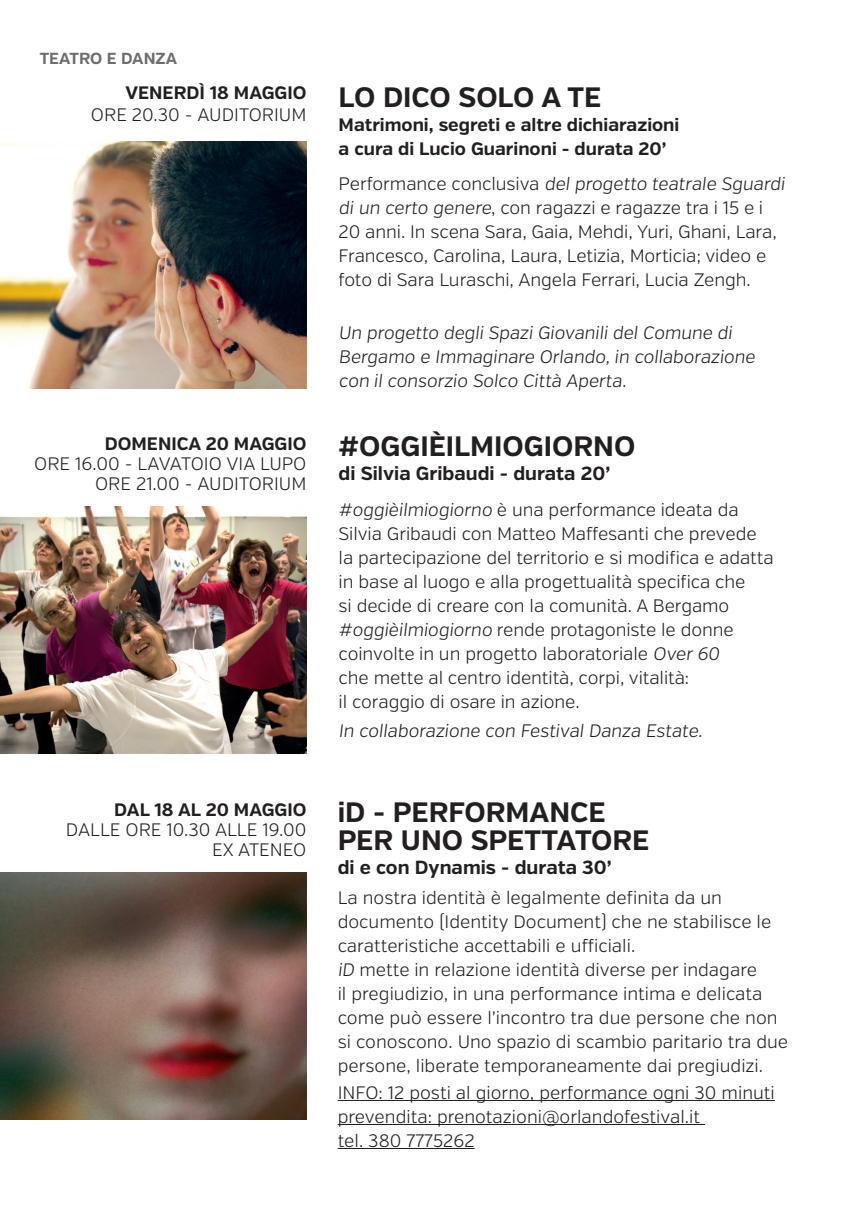
<style>
.page{position:relative;width:857px;height:1208px;background:#fff}
.page>*{position:absolute;margin:0;border:0;box-sizing:border-box;transform-origin:0 0}
.t1{font:700 28px/28px "Verb";color:#231f20}
.t2{font:700 19px "Verb";color:#231f20}
.t3{font:300 18px/24px "Verb";letter-spacing:-.005em;color:#231f20}
.t4{font:700 18px/24px "Verb";color:#231f20}
.t5{font:700 16px "Verb";color:#6c6d70}
</style>
<div class="page">
<img style="left:0;top:142px;width:306px;height:246px">
<img style="left:0;top:506px;width:306px;height:247px">
<img style="left:0;top:872px;width:306px;height:247px">
<hr style="left:337px;top:1100px;width:437px;height:1px;background:#231f20">
<hr style="left:337px;top:1124px;width:367px;height:1px;background:#231f20">
<hr style="left:337px;top:1148px;width:137px;height:1px;background:#231f20">
<p class="t5" style="left:40px;top:49px;width:139px">TEATRO E DANZA</p>
<p class="t4" style="left:125px;top:81px;width:182px">VENERDÌ 18 MAGGIO</p>
<p class="t3" style="left:91px;top:102px;width:217px">ORE 20.30 - AUDITORIUM</p>
<h1 class="t1" style="left:338px;top:83px;width:264px">LO DICO SOLO A TE</h1>
<p class="t4" style="left:338px;top:113px;width:342px">Matrimoni, segreti e altre dichiarazioni a cura di Lucio Guarinoni - durata 20’</p>
<p class="t3" style="left:338px;top:172px;width:450px">Performance conclusiva del progetto teatrale Sguardi di un certo genere, con ragazzi e ragazze tra i 15 e i 20 anni. In scena Sara, Gaia, Mehdi, Yuri, Ghani, Lara, Francesco, Carolina, Laura, Letizia, Morticia; video e foto di Sara Luraschi, Angela Ferrari, Lucia Zengh.</p>
<p class="t3" style="left:338px;top:321px;width:420px">Un progetto degli Spazi Giovanili del Comune di<br>Bergamo e Immaginare Orlando, in collaborazione con il consorzio Solco Città Aperta.</p>
<p class="t4" style="left:105px;top:432px;width:203px">DOMENICA 20 MAGGIO</p>
<p class="t3" style="left:34px;top:454px;width:273px;line-height:20px;text-align:right">ORE 16.00 - LAVATOIO VIA LUPO<br>ORE 21.00 - AUDITORIUM</p>
<h1 class="t1" style="left:338px;top:433px;width:298px">#OGGIÈILMIOGIORNO</h1>
<p class="t2" style="left:338px;top:462px;width:273px">di Silvia Gribaudi - durata 20’</p>
<p class="t3" style="left:338px;top:497px;width:436px">#oggièilmiogiorno è una performance ideata da Silvia Gribaudi con Matteo Maffesanti che prevede la partecipazione del territorio e si modifica e adatta in base al luogo e alla progettualità specifica che<br>si decide di creare con la comunità. A Bergamo #oggièilmiogiorno rende protagoniste le donne coinvolte in un progetto laboratoriale Over 60<br>che mette al centro identità, corpi, vitalità:<br>il coraggio di osare in azione.</p>
<p class="t3" style="left:338px;top:719px;width:368px">In collaborazione con Festival Danza Estate.</p>
<p class="t4" style="left:114px;top:798px;width:193px">DAL 18 AL 20 MAGGIO</p>
<p class="t3" style="left:66px;top:820px;width:242px;line-height:20px;text-align:right">DALLE ORE 10.30 ALLE 19.00<br>EX ATENEO</p>
<h1 class="t1" style="left:337px;top:799px;width:313px">iD - PERFORMANCE<br>PER UNO SPETTATORE</h1>
<p class="t2" style="left:337px;top:856px;width:275px">di e con Dynamis - durata 30’</p>
<p class="t3" style="left:337px;top:885px;width:452px">La nostra identità è legalmente definita da un documento (Identity Document) che ne stabilisce le caratteristiche accettabili e ufficiali.<br>iD mette in relazione identità diverse per indagare<br>il pregiudizio, in una performance intima e delicata come può essere l’incontro tra due persone che non si conoscono. Uno spazio di scambio paritario tra due persone, liberate temporaneamente dai pregiudizi.</p>
<p class="t3" style="left:337px;top:1080px;width:438px">INFO: 12 posti al giorno, performance ogni 30 minuti prevendita: prenotazioni@orlandofestival.it<br>tel. 380 7775262</p>
</div>
